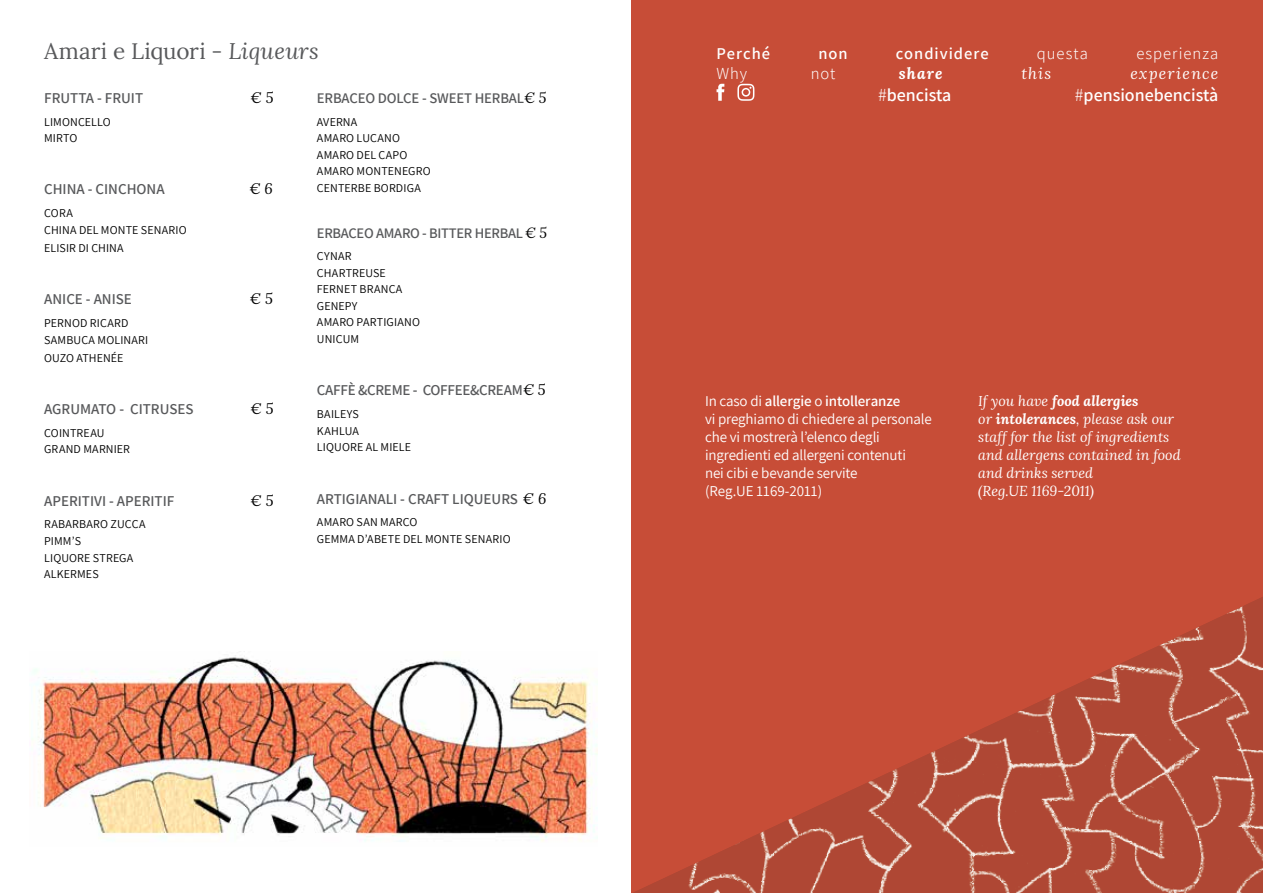
<style>
.page{position:relative;width:1263px;height:893px;background:#fff}
.page>*{position:absolute;margin:0;border:0;box-sizing:border-box;transform-origin:0 0}
.t1{font:22.5px "Lora";letter-spacing:.005em;color:#58595b}
.t2{font:600 18px "Assistant";letter-spacing:-.01em;color:#fff}
.t3{font:300 16.5px "Assistant";letter-spacing:.06em;color:#fff}
.t4{font:600 16.5px "Assistant";letter-spacing:.055em;color:#fff}
.t5{font:italic 15.75px "Lora";letter-spacing:.075em;color:#fff}
.t6{font:italic 700 15.75px "Lora";letter-spacing:.06em;color:#fff}
.t7{font:15px/18px "Assistant";letter-spacing:-.01em;color:#fff}
.t8{font:600 15px "Assistant";color:#58595b}
.t9{font:600 15px "Assistant";letter-spacing:-.02em;color:#58595b}
.t10{font:italic 15px "Lora";color:#000}
.t11{font:600 14.7px "Assistant";letter-spacing:-.01em;color:#58595b}
.t12{font:600 14.55px "Assistant";letter-spacing:-.02em;color:#58595b}
.t13{font:italic 14.25px/18px "Lora";color:#fff}
.t14{font:12px/16.5px "Assistant";letter-spacing:.015em;color:#000}
.s1{font-style:italic}
.s2{font-family:"Lora";font-weight:400;font-style:italic;color:#000}
.s3{font-weight:300}
.s4{font-weight:600}
.s5{font-weight:700}
</style>
<div class="page">
<div style="left:631px;top:0;width:632px;height:893px;background:#c74d37"></div>
<img style="left:633px;top:597px;width:630px;height:296px">
<svg style="left:716px;top:84px;width:8px;height:17px"></svg>
<svg style="left:737px;top:84px;width:17px;height:17px"></svg>
<img style="left:33px;top:655px;width:565px;height:187px">
<h1 class="t1" style="left:44px;top:34px;width:276px">Amari e Liquori - <span class="s1">Liqueurs</span></h1>
<p class="t8" style="left:44px;top:87px;width:35px">FRUTTA</p>
<p class="t8" style="left:97px;top:87px;width:43px">- FRUIT</p>
<p class="t10" style="left:251px;top:87px;width:25px">€ 5</p>
<p class="t14" style="left:44px;top:113px;width:41px">LIMONCELL</p>
<p class="t14" style="left:103px;top:113px;width:9px">O</p>
<p class="t14" style="left:44px;top:129px;width:35px">MI RTO</p>
<p class="t11" style="left:317px;top:88px;width:231px">ERBACEO DOLCE - SWEET HERBAL<span class="s2">€ 5</span></p>
<p class="t14" style="left:317px;top:113px;width:115px">AVERNA<br>AMARO LUCANO<br>AMARO DEL CAPO<br>AMARO MONTENEGRO<br>CENTERBE BORDIGA</p>
<p class="t12" style="left:317px;top:223px;width:232px">ERBACEO AMARO - BITTER HERBAL <span class="s2">€ 5</span></p>
<p class="t14" style="left:317px;top:248px;width:105px">CYNAR<br>CHARTREUSE<br>FERNET BRANCA<br>GENEPY<br>AMARO PARTI GIANO<br>UNICUM</p>
<p class="t9" style="left:317px;top:380px;width:230px">CAFFÈ &amp;CREME - COFFEE&amp;CREAM <span class="s2">€ 5</span></p>
<p class="t14" style="left:317px;top:405px;width:7px">BAILE</p>
<p class="t8" style="left:44px;top:179px;width:121px">CHINA - CINCHONA</p>
<p class="t10" style="left:249px;top:179px;width:25px">€ 6</p>
<p class="t14" style="left:44px;top:204px;width:144px">CORA<br>CHI NA DEL MONTE SENARIO</p>
<p class="t14" style="left:44px;top:239px;width:81px">ELISIR DI CHINA</p>
<p class="t8" style="left:44px;top:289px;width:89px">ANICE - ANISE</p>
<p class="t10" style="left:250px;top:289px;width:25px">€ 5</p>
<p class="t14" style="left:44px;top:314px;width:103px">PERNOD RICARD<br>SAM BUCA MOLI NARI</p>
<p class="t14" style="left:44px;top:349px;width:79px">OUZO ATHENÉE</p>
<p class="t8" style="left:44px;top:399px;width:115px">AGRUMATO - CITRUSES</p>
<p class="t10" style="left:251px;top:398px;width:25px">€ 5</p>
<p class="t14" style="left:44px;top:424px;width:87px">COINTREAU<br>GRAND MARNIER</p>
<p class="t14" style="left:317px;top:405px;width:71px;text-indent:30px">YS<br>KAHLUA<br>LIQUORE AL MIELE</p>
<p class="t8" style="left:44px;top:490px;width:130px">APERITIVI - APERITIF</p>
<p class="t10" style="left:251px;top:490px;width:25px">€ 5</p>
<p class="t14" style="left:44px;top:516px;width:75px">RABARBARO ZUCC</p>
<p class="t14" style="left:139px;top:516px;width:8px">A</p>
<p class="t14" style="left:44px;top:532px;width:8px">PIMM</p>
<p class="t14" style="left:44px;top:532px;width:83px;text-indent:28px">’S<br>LIQUORE STREGA<br>ALKERMES</p>
<p class="t8" style="left:317px;top:488px;width:118px">ARTIGIANALI - CRAFT</p>
<p class="t8" style="left:452px;top:488px;width:96px">LIQUEURS <span class="s2">€ 6</span></p>
<p class="t14" style="left:317px;top:514px;width:102px">AMARO SAN MARCO<br>GEMM</p>
<p class="t14" style="left:348px;top:530px;width:164px">A D’ABETE DEL MONTE SENARIO</p>
<h3 class="t4" style="left:716px;top:43px;width:55px">PERCHÉ</h3>
<h3 class="t4" style="left:818px;top:43px;width:31px">NON</h3>
<h3 class="t4" style="left:896px;top:43px;width:94px">CONDIVIDERE</h3>
<h3 class="t3" style="left:1037px;top:43px;width:53px">questa</h3>
<h3 class="t3" style="left:1136px;top:43px;width:83px">esperienza</h3>
<h3 class="t3" style="left:716px;top:62px;width:32px">Why</h3>
<h3 class="t3" style="left:811px;top:62px;width:26px">not</h3>
<h3 class="t6" style="left:899px;top:62px;width:45px">share</h3>
<h3 class="t5" style="left:1021px;top:63px;width:31px">this</h3>
<h3 class="t5" style="left:1130px;top:63px;width:89px">experience</h3>
<h2 class="t2" style="left:878px;top:82px;width:75px"><span class="s3">#</span>BENCISTA</h2>
<h2 class="t2" style="left:1075px;top:82px;width:145px"><span class="s3">#</span>PENSIONEBENCISTÀ</h2>
<p class="t7" style="left:705px;top:391px;width:228px">IN CASO DI <span class="s4">ALLERGIE</span> O <span class="s4">INTOLLERANZE<br></span>VI PREGHIAMO DI CHIEDERE AL PERSONALE<br>CHE VI MOSTRERÀ L’ELENCO DEGLI<br>INGREDIENTI ED ALLERGENI CONTENUTI<br>NEI CIBI E BEVANDE SERVITE<br>(REG.UE 1169-2011)</p>
<p class="t13" style="left:978px;top:392px;width:204px">If you have <span class="s5">food allergies<br></span>or <span class="s5">intolerances</span>, please ask our staff for the list of ingredients and allergens contained in food and drinks served<br>(Reg.UE 1169-2011)</p>
</div>
